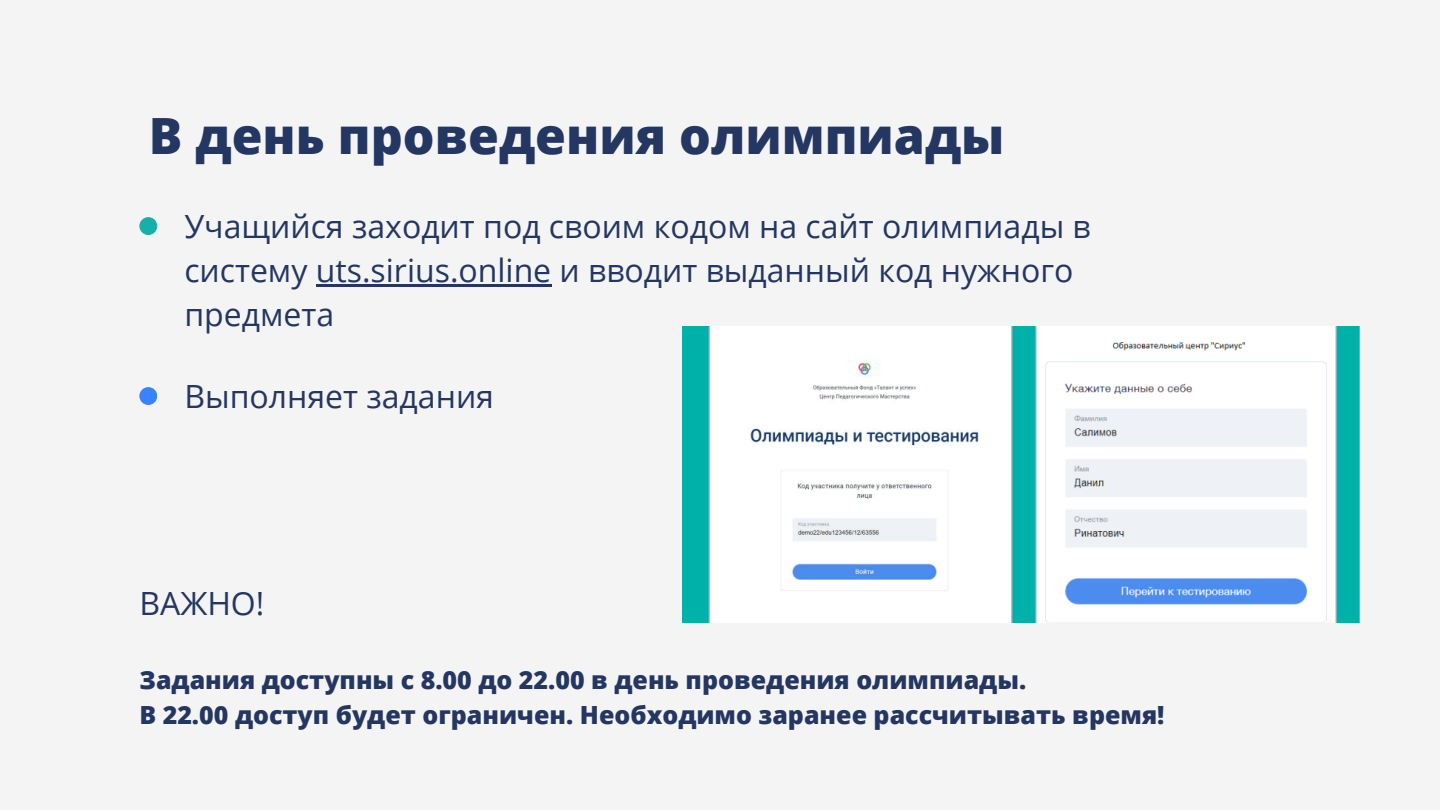
<style>
.page{position:relative;width:1440px;height:810px;background:#f4f4f4}
.page>*{position:absolute;margin:0;border:0;box-sizing:border-box;transform-origin:0 0}
.t1{font:800 50px "Open Sans";color:#243762}
.t2{font:32px/44.2px "Open Sans";color:#243762}
.t3{font:800 25px "Open Sans";color:#243762}
</style>
<div class="page">
<div style="left:139px;top:387px;width:18px;height:18px;background:#3884fd;border-radius:50%"></div>
<div style="left:139px;top:217px;width:18px;height:18px;background:#16b0aa;border-radius:50%"></div>
<hr style="left:316px;top:284px;width:235px;height:3px;background:#243762">
<img style="left:683px;top:326px;width:676px;height:296px">
<p class="t1" style="left:149px;top:101px;width:857px">В день проведения олимпиады</p>
<p class="t2" style="left:184px;top:203px;width:908px">Учащийся заходит под своим кодом на сайт олимпиады в систему uts.sirius.online и вводит выданный код нужного предмета</p>
<p class="t2" style="left:184px;top:373px;width:311px">Выполняет задания</p>
<p class="t2" style="left:139px;top:581px;width:127px">ВАЖНО!</p>
<p class="t3" style="left:139px;top:663px;width:888px">Задания доступны с 8.00 до 22.00 в день проведения олимпиады.</p>
<p class="t3" style="left:139px;top:697px;width:1027px">В 22.00 доступ будет ограничен. Необходимо заранее рассчитывать время!</p>
</div>
